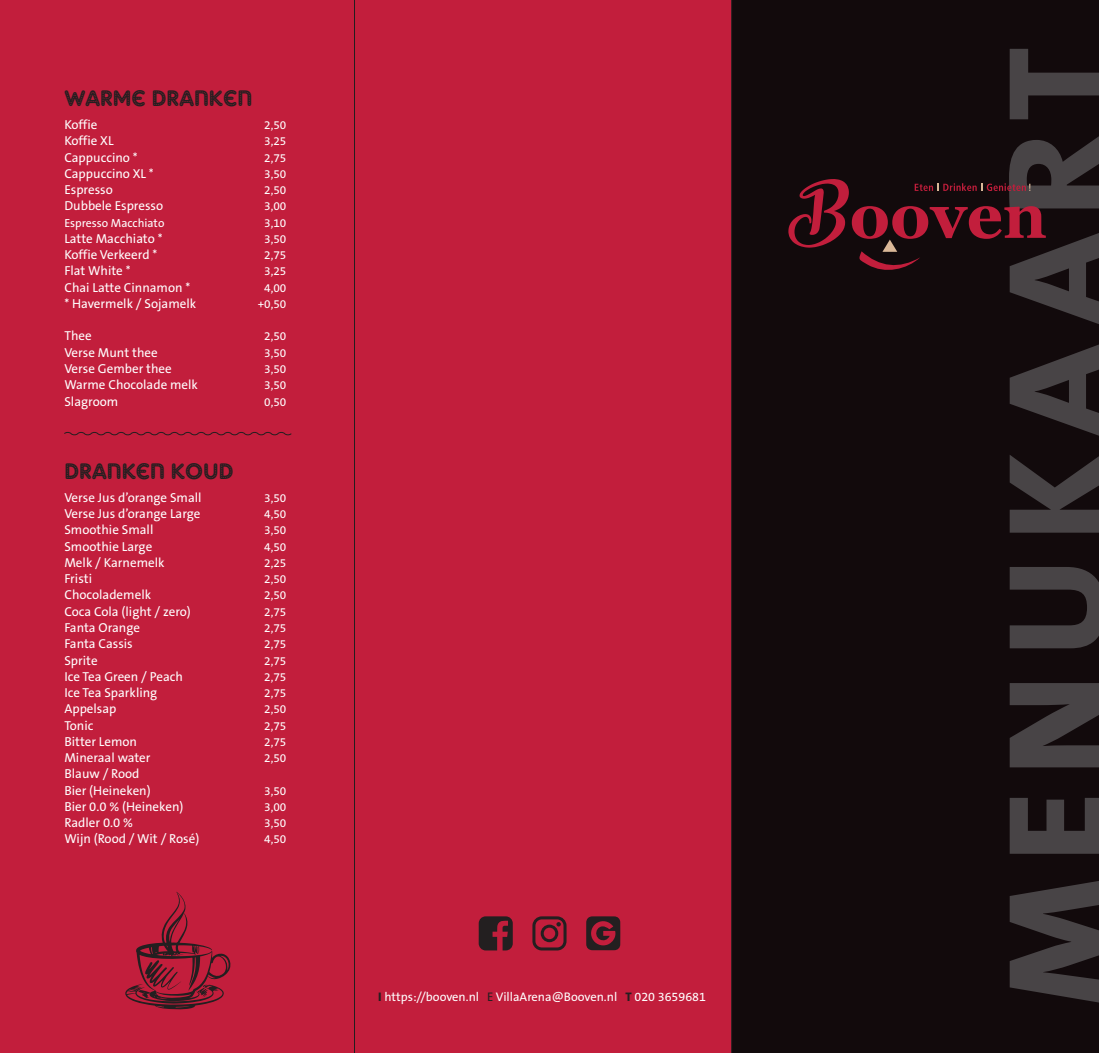
<style>
.page{position:relative;width:1099px;height:1053px;background:#fff}
.page>*{position:absolute;margin:0;border:0;box-sizing:border-box;transform-origin:0 0}
.t1{font:800 138.75px "The Sans";letter-spacing:.105em;color:#484446;scale:1.06 1}
.t2{font:22.5px "Adam Gorry Lights";color:#231f20}
.t3{font:13px/16.2px "The Sans B5 Plain";color:#fff}
.t4{font:12.5px "The Sans B5 Plain";color:#fff}
.t5{font:11.75px "The Sans B5 Plain";color:#fff}
.s1{font-family:"The Sans";font-weight:800;color:#231f20}
.s2{color:#231f20}
</style>
<div class="page">
<div style="left:0;top:0;width:1098px;height:1052px;background:#120a0c"></div>
<div style="left:0;top:0;width:731px;height:1052px;background:#c21e3c"></div>
<hr style="left:354px;top:0;width:1px;height:1052px;background:#231f20">
<hr style="left:731px;top:0;width:1px;height:1052px;background:#231f20">
<svg style="left:788px;top:179px;width:257px;height:91px"></svg>
<svg style="left:125px;top:892px;width:106px;height:117px"></svg>
<svg style="left:64px;top:432px;width:228px;height:4px"></svg>
<svg style="left:532px;top:916px;width:34px;height:34px"></svg>
<svg style="left:478px;top:916px;width:35px;height:34px"></svg>
<svg style="left:586px;top:916px;width:34px;height:34px"></svg>
<h2 class="t2" style="left:64px;top:85px;width:189px">WARME DRANKEN</h2>
<p class="t3" style="left:64px;top:117px;width:35px">Koffie</p>
<p class="t5" style="left:264px;top:119px;width:24px">2,50</p>
<p class="t3" style="left:64px;top:133px;width:51px">Koffie XL</p>
<p class="t5" style="left:264px;top:135px;width:24px">3,25</p>
<p class="t3" style="left:64px;top:149px;width:75px">Cappuccino *</p>
<p class="t5" style="left:264px;top:151px;width:24px">2,75</p>
<p class="t3" style="left:64px;top:166px;width:91px">Cappuccino XL *</p>
<p class="t5" style="left:264px;top:168px;width:24px">3,50</p>
<p class="t3" style="left:64px;top:182px;width:50px">Espresso</p>
<p class="t5" style="left:264px;top:184px;width:24px">2,50</p>
<p class="t3" style="left:64px;top:198px;width:100px">Dubbele Espresso</p>
<p class="t5" style="left:264px;top:200px;width:24px">3,00</p>
<p class="t5" style="left:64px;top:216px;width:101px">Espresso Macchiato</p>
<p class="t5" style="left:264px;top:216px;width:24px">3,10</p>
<p class="t3" style="left:64px;top:231px;width:100px">Latte Macchiato *</p>
<p class="t5" style="left:264px;top:233px;width:24px">3,50</p>
<p class="t3" style="left:64px;top:247px;width:94px">Koffie Verkeerd *</p>
<p class="t5" style="left:264px;top:249px;width:24px">2,75</p>
<p class="t3" style="left:64px;top:263px;width:68px">Flat White *</p>
<p class="t5" style="left:264px;top:265px;width:24px">3,25</p>
<p class="t3" style="left:64px;top:279px;width:127px">Chai Latte Cinnamon *</p>
<p class="t5" style="left:264px;top:281px;width:24px">4,00</p>
<p class="t3" style="left:64px;top:296px;width:133px">* Havermelk / Sojamelk</p>
<p class="t5" style="left:258px;top:298px;width:30px">+0,50</p>
<p class="t3" style="left:64px;top:328px;width:29px">Thee</p>
<p class="t5" style="left:264px;top:330px;width:24px">2,50</p>
<p class="t3" style="left:64px;top:344px;width:95px">Verse Munt thee</p>
<p class="t5" style="left:264px;top:346px;width:24px">3,50</p>
<p class="t3" style="left:64px;top:361px;width:109px">Verse Gember thee</p>
<p class="t5" style="left:264px;top:363px;width:24px">3,50</p>
<p class="t3" style="left:64px;top:377px;width:135px">Warme Chocolade melk</p>
<p class="t5" style="left:264px;top:379px;width:24px">3,50</p>
<p class="t3" style="left:64px;top:393px;width:55px">Slagroom</p>
<p class="t5" style="left:264px;top:395px;width:24px">0,50</p>
<h2 class="t2" style="left:64px;top:458px;width:171px">DRANKEN KOUD</h2>
<p class="t3" style="left:64px;top:490px;width:139px">Verse Jus d’orange Small</p>
<p class="t5" style="left:264px;top:492px;width:24px">3,50</p>
<p class="t3" style="left:64px;top:506px;width:138px">Verse Jus d’orange Large</p>
<p class="t5" style="left:264px;top:508px;width:24px">4,50</p>
<p class="t3" style="left:64px;top:522px;width:90px">Smoothie Small</p>
<p class="t5" style="left:264px;top:524px;width:24px">3,50</p>
<p class="t3" style="left:64px;top:538px;width:89px">Smoothie Large</p>
<p class="t5" style="left:264px;top:540px;width:24px">4,50</p>
<p class="t3" style="left:64px;top:555px;width:102px">Melk / Karnemelk</p>
<p class="t5" style="left:264px;top:557px;width:24px">2,25</p>
<p class="t3" style="left:64px;top:571px;width:29px">Fristi</p>
<p class="t5" style="left:264px;top:573px;width:24px">2,50</p>
<p class="t3" style="left:64px;top:587px;width:88px">Chocolademelk</p>
<p class="t5" style="left:264px;top:589px;width:24px">2,50</p>
<p class="t3" style="left:64px;top:603px;width:128px">Coca Cola (light / zero)</p>
<p class="t5" style="left:264px;top:605px;width:24px">2,75</p>
<p class="t3" style="left:64px;top:620px;width:77px">Fanta Orange</p>
<p class="t5" style="left:264px;top:622px;width:24px">2,75</p>
<p class="t3" style="left:64px;top:636px;width:70px">Fanta Cassis</p>
<p class="t5" style="left:264px;top:638px;width:24px">2,75</p>
<p class="t3" style="left:64px;top:652px;width:35px">Sprite</p>
<p class="t5" style="left:264px;top:654px;width:24px">2,75</p>
<p class="t3" style="left:64px;top:668px;width:120px">Ice Tea Green / Peach</p>
<p class="t5" style="left:264px;top:670px;width:24px">2,75</p>
<p class="t3" style="left:64px;top:685px;width:94px">Ice Tea Sparkling</p>
<p class="t5" style="left:264px;top:687px;width:24px">2,75</p>
<p class="t3" style="left:64px;top:701px;width:54px">Appelsap</p>
<p class="t5" style="left:264px;top:703px;width:24px">2,50</p>
<p class="t3" style="left:64px;top:717px;width:31px">Tonic</p>
<p class="t5" style="left:264px;top:719px;width:24px">2,75</p>
<p class="t3" style="left:64px;top:733px;width:74px">Bitter Lemon</p>
<p class="t5" style="left:264px;top:735px;width:24px">2,75</p>
<p class="t3" style="left:64px;top:750px;width:88px">Mineraal water</p>
<p class="t5" style="left:264px;top:752px;width:24px">2,50</p>
<p class="t3" style="left:64px;top:766px;width:88px">Blauw / Rood<br>Bier (Heineken)</p>
<p class="t5" style="left:264px;top:784px;width:24px">3,50</p>
<p class="t3" style="left:64px;top:798px;width:121px">Bier 0.0 % (Heineken)</p>
<p class="t5" style="left:264px;top:800px;width:24px">3,00</p>
<p class="t3" style="left:64px;top:815px;width:70px">Radler 0.0 %</p>
<p class="t5" style="left:264px;top:817px;width:24px">3,50</p>
<p class="t3" style="left:64px;top:831px;width:136px">Wijn (Rood / Wit / Rosé)</p>
<p class="t5" style="left:264px;top:833px;width:24px">4,50</p>
<p class="t4" style="left:378px;top:989px;width:329px"><span class="s1">I</span> https://booven.nl <span class="s2">E</span> VillaArena@Booven.nl <span class="s1">T</span> 020 3659681</p>
<h1 class="t1" style="left:939px;top:1006px;width:906px;rotate:-90deg">MENUKAART</h1>
</div>
